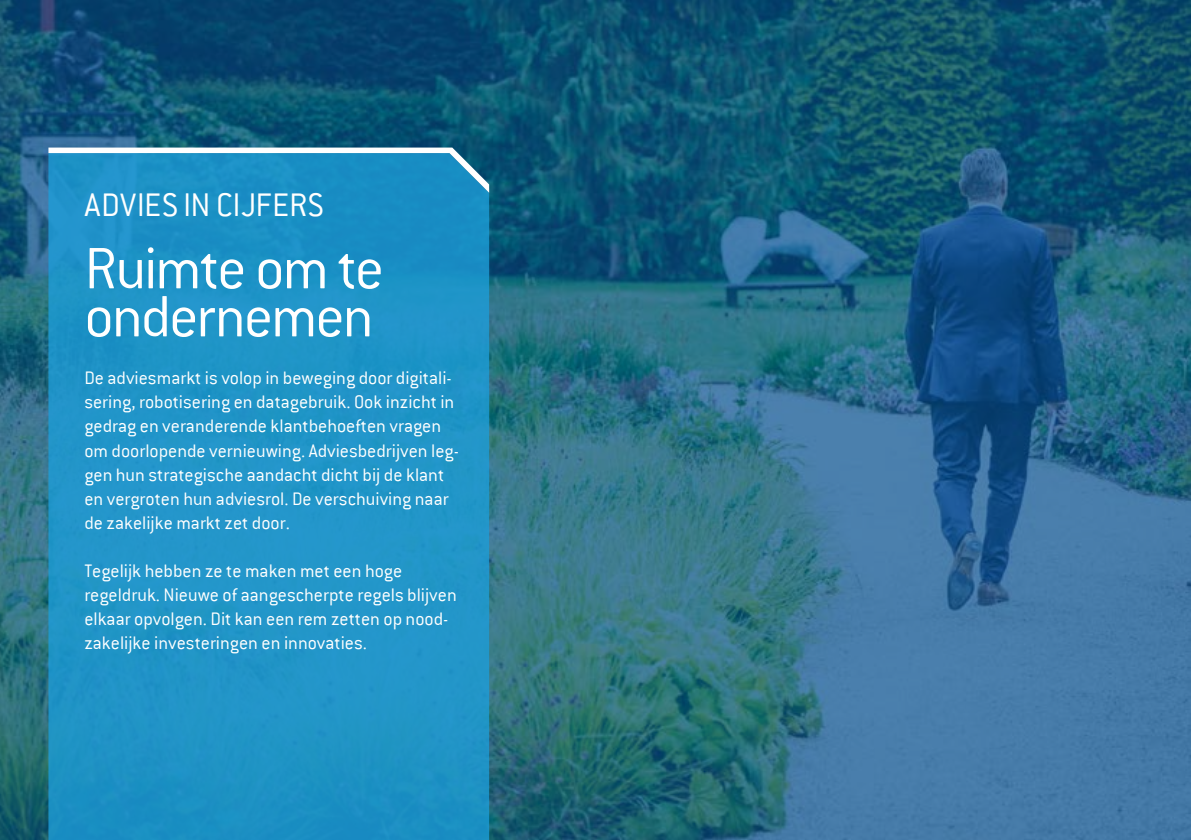
<style>
.page{position:relative;width:1191px;height:840px;background:#fff}
.page>*{position:absolute;margin:0;border:0;box-sizing:border-box;transform-origin:0 0}
.t1{font:300 64px/48px "Conduit ITC";letter-spacing:-.035em;color:#fff}
.t2{font:300 36px "Conduit ITC";letter-spacing:.005em;color:#fff}
.t3{font:300 20px/24px "Conduit ITC";color:#fff}
</style>
<div class="page">
<img style="left:0;top:0;width:1191px;height:839px">
<div style="left:48px;top:193px;width:441px;height:646px;background:#2095c7"></div>
<svg style="left:48px;top:147px;width:441px;height:46px;background:#369ac8"></svg>
<h2 class="t2" style="left:85px;top:185px;width:240px">ADVIES IN CIJFERS</h2>
<h1 class="t1" style="left:84px;top:244px;width:301px">Ruimte om te ondernemen</h1>
<p class="t3" style="left:84px;top:366px;width:376px">De adviesmarkt is volop in beweging door digitali&shy;sering, robotisering en datagebruik. Ook inzicht in gedrag en veranderende klantbehoeften vragen om doorlopende vernieuwing. Adviesbedrijven leg&shy;gen hun strategische aandacht dicht bij de klant en vergroten hun adviesrol. De verschuiving naar de zakelijke markt zet door.</p>
<p class="t3" style="left:84px;top:558px;width:374px">Tegelijk hebben ze te maken met een hoge regeldruk. Nieuwe of aangescherpte regels blijven elkaar opvolgen. Dit kan een rem zetten op nood&shy;zakelijke investeringen en innovaties.</p>
</div>
